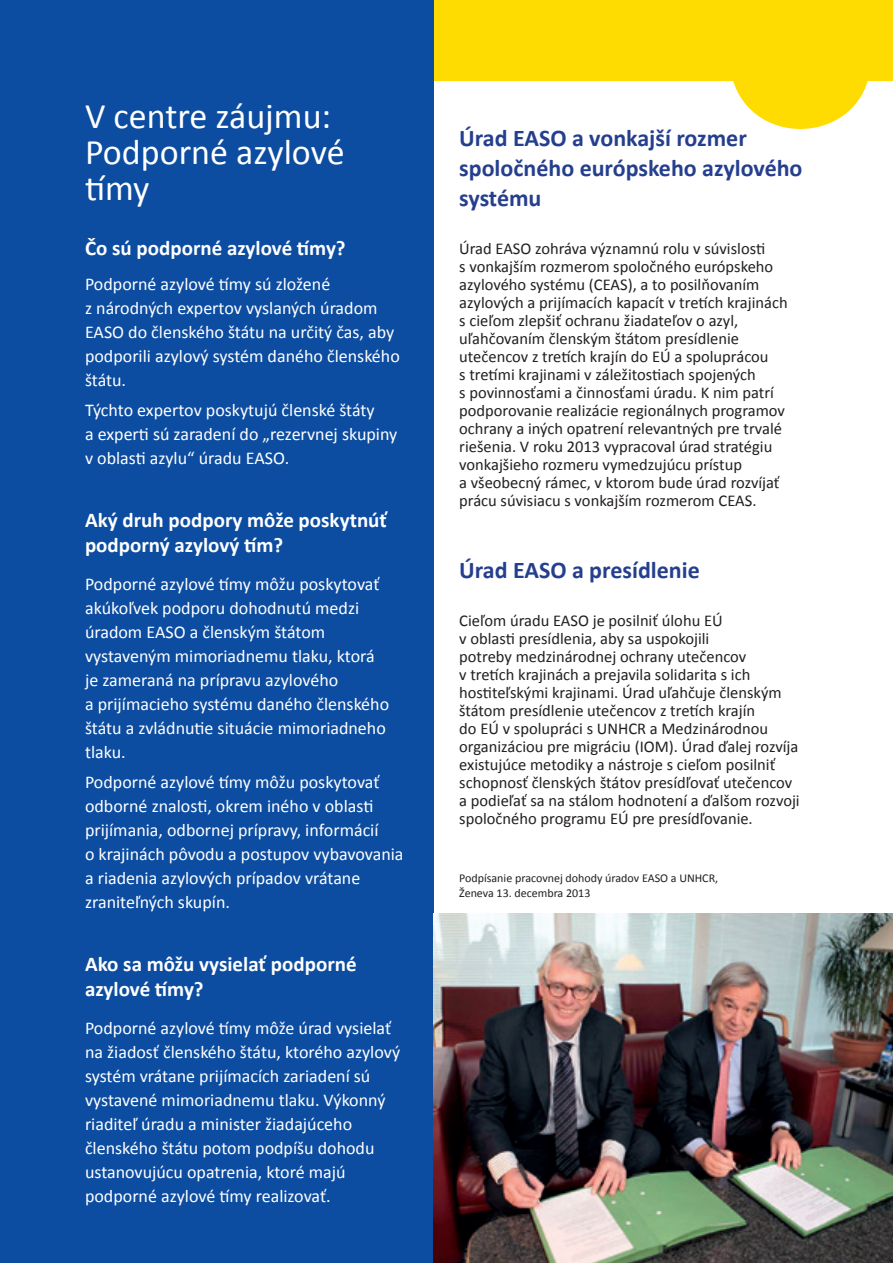
<style>
.page{position:relative;width:893px;height:1263px;background:#fff}
.page>*{position:absolute;margin:0;border:0;box-sizing:border-box;transform-origin:0 0}
.T1_neg{font:36px/36px "Calibri";letter-spacing:-.005em;color:#fff}
.T2{font:700 24px/30px "Calibri";color:#253f8e}
.T3_neg{font:700 21px/25.2px "Calibri";color:#fff}
.body_box{font:18px/24px "Calibri";color:#fff}
.body{font:16.5px/18px "Calibri";color:#231f20}
.t1{font:12px/15px "Calibri";color:#231f20}
</style>
<div class="page">
<svg style="left:434px;top:0;width:459px;height:129px;fill:#ffdc01"></svg>
<div style="left:0;top:0;width:434px;height:1263px;background:#0d4da1"></div>
<img style="left:434px;top:914px;width:459px;height:349px">
<p class="T1_neg" style="left:85px;top:96px;width:261px">V centre záujmu:<br>Podporné azylové tímy</p>
<p class="T3_neg" style="left:85px;top:235px;width:262px">Čo sú podporné azylové tímy?</p>
<p class="body_box" style="left:85px;top:271px;width:316px">Podporné azylové tímy sú zložené<br>z národných expertov vyslaných úradom<br>EASO do členského štátu na určitý čas, aby podporili azylový systém daného členského štátu.</p>
<p class="body_box" style="left:85px;top:397px;width:314px">Týchto expertov poskytujú členské štáty<br>a experti sú zaradení do „rezervnej skupiny v oblasti azylu“ úradu EASO.</p>
<p class="T3_neg" style="left:85px;top:507px;width:304px">Aký druh podpory môže poskytnúť podporný azylový tím?</p>
<p class="body_box" style="left:85px;top:571px;width:306px">Podporné azylové tímy môžu poskytovať akúkoľvek podporu dohodnutú medzi úradom EASO a členským štátom vystaveným mimoriadnemu tlaku, ktorá je zameraná na prípravu azylového<br>a prijímacieho systému daného členského štátu a zvládnutie situácie mimoriadneho tlaku.</p>
<p class="body_box" style="left:85px;top:769px;width:320px">Podporné azylové tímy môžu poskytovať odborné znalosti, okrem iného v oblasti prijímania, odbornej prípravy, informácií<br>o krajinách pôvodu a postupov vybavovania a riadenia azylových prípadov vrátane zraniteľných skupín.</p>
<p class="T3_neg" style="left:85px;top:951px;width:273px">Ako sa môžu vysielať podporné azylové tímy?</p>
<p class="body_box" style="left:85px;top:1015px;width:317px">Podporné azylové tímy môže úrad vysielať na žiadosť členského štátu, ktorého azylový systém vrátane prijímacích zariadení sú vystavené mimoriadnemu tlaku. Výkonný riaditeľ úradu a minister žiadajúceho členského štátu potom podpíšu dohodu ustanovujúcu opatrenia, ktoré majú podporné azylové tímy realizovať.</p>
<p class="T2" style="left:459px;top:123px;width:345px">Úrad EASO a vonkajší rozmer spoločného európskeho azylového systému</p>
<p class="body" style="left:459px;top:238px;width:330px">Úrad EASO zohráva významnú rolu v súvislosti<br>s vonkajším rozmerom spoločného európskeho azylového systému (CEAS), a to posilňovaním azylových a prijímacích kapacít v tretích krajinách s cieľom zlepšiť ochranu žiadateľov o azyl, uľahčovaním členským štátom presídlenie utečencov z tretích krajín do EÚ a spoluprácou<br>s tretími krajinami v záležitostiach spojených<br>s povinnosťami a činnosťami úradu. K nim patrí podporovanie realizácie regionálnych programov ochrany a iných opatrení relevantných pre trvalé riešenia. V roku 2013 vypracoval úrad stratégiu vonkajšieho rozmeru vymedzujúcu prístup<br>a všeobecný rámec, v ktorom bude úrad rozvíjať prácu súvisiacu s vonkajším rozmerom CEAS.</p>
<p class="T2" style="left:459px;top:555px;width:242px">Úrad EASO a presídlenie</p>
<p class="body" style="left:459px;top:610px;width:342px">Cieľom úradu EASO je posilniť úlohu EÚ<br>v oblasti presídlenia, aby sa uspokojili<br>potreby medzinárodnej ochrany utečencov<br>v tretích krajinách a prejavila solidarita s ich hostiteľskými krajinami. Úrad uľahčuje členským štátom presídlenie utečencov z tretích krajín<br>do EÚ v spolupráci s UNHCR a Medzinárodnou organizáciou pre migráciu (IOM). Úrad ďalej rozvíja existujúce metodiky a nástroje s cieľom posilniť schopnosť členských štátov presídľovať utečencov a podieľať sa na stálom hodnotení a ďalšom rozvoji spoločného programu EÚ pre presídľovanie.</p>
<p class="t1" style="left:459px;top:870px;width:260px">Podpísanie pracovnej dohody úradov EASO a UNHCR,<br>Ženeva 13. decembra 2013</p>
</div>
